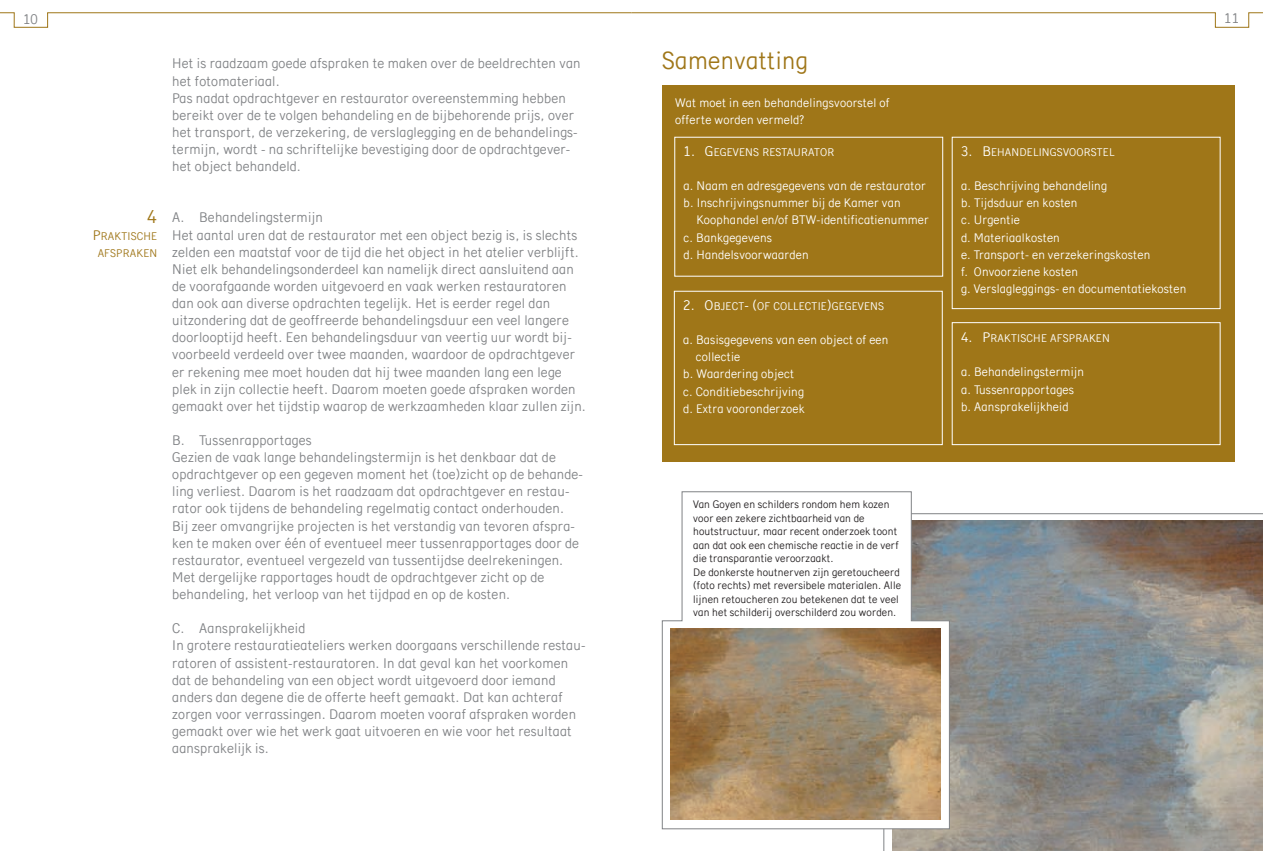
<style>
.page{position:relative;width:1263px;height:851px;background:#fff}
.page>*{position:absolute;margin:0;border:0;box-sizing:border-box;transform-origin:0 0}
.t1{font:24px "OCW Talent";color:#9f7618}
.t2{font:18px "OCW Talent";color:#9f7618}
.t3{font:13.5px/17.1px "OCW Talent";color:#808285}
.t4{font:12px/17.1px "OCW Talent";color:#fff}
.t5{font:10.8px "OCW Talent Regular SC800";color:#fff}
.t6{font:10.8px/17.1px "OCW Talent Regular SC800";color:#9f7618;text-align:center}
.t7{font:10.5px/13.5px "OCW Talent";color:#231f20}
.s1{font-size:13.5px}
</style>
<div class="page">
<img style="left:893px;top:520px;width:370px;height:330px">
<svg style="left:662px;top:491px;width:288px;height:338px"></svg>
<img style="left:670px;top:629px;width:270px;height:190px">
<div style="left:662px;top:86px;width:572px;height:376px;background:#9f7618"></div>
<div style="left:674px;top:291px;width:268px;height:154px;border:1px solid #fff"></div>
<div style="left:952px;top:137px;width:268px;height:172px;border:1px solid #fff"></div>
<div style="left:952px;top:322px;width:268px;height:123px;border:1px solid #fff"></div>
<svg style="left:0;top:12px;width:1263px;height:16px"></svg>
<p class="t3" style="left:23px;top:10px;width:17px">10</p>
<p class="t3" style="left:1224px;top:9px;width:17px">11</p>
<h2 class="t2" style="left:147px;top:205px;width:12px">4</h2>
<p class="t6" style="left:93px;top:227px;width:66px"><span class="s1">P</span> RAKTISCHE<br>AFSPRAKEN</p>
<p class="t3" style="left:172px;top:55px;width:410px">Het is raadzaam goede afspraken te maken over de beeldrechten van het fotomateriaal.<br>Pas nadat opdrachtgever en restaurator overeenstemming hebben bereikt over de te volgen behandeling en de bijbehorende prijs, over het transport, de verzekering, de verslaglegging en de behandelings&shy;termijn, wordt - na schriftelijke bevestiging door de opdrachtgever&shy;het object behandeld.</p>
<p class="t3" style="left:172px;top:209px;width:415px">A. Behandelingstermijn<br>Het aantal uren dat de restaurator met een object bezig is, is slechts zelden een maatstaf voor de tijd die het object in het atelier verblijft.<br>Niet elk behandelingsonderdeel kan namelijk direct aansluitend aan de voorafgaande worden uitgevoerd en vaak werken restauratoren dan ook aan diverse opdrachten tegelijk. Het is eerder regel dan uitzondering dat de geoffreerde behandelingsduur een veel langere doorlooptijd heeft. Een behandelingsduur van veertig uur wordt bij&shy;voorbeeld verdeeld over twee maanden, waardoor de opdrachtgever er rekening mee moet houden dat hij twee maanden lang een lege plek in zijn collectie heeft. Daarom moeten goede afspraken worden gemaakt over het tijdstip waarop de werkzaamheden klaar zullen zijn.</p>
<p class="t3" style="left:172px;top:431px;width:413px">B. Tussenrapportages<br>Gezien de vaak lange behandelingstermijn is het denkbaar dat de opdrachtgever op een gegeven moment het (toe)zicht op de behande&shy;ling verliest. Daarom is het raadzaam dat opdrachtgever en restau&shy;rator ook tijdens de behandeling regelmatig contact onderhouden.<br>Bij zeer omvangrijke projecten is het verstandig van tevoren afspra&shy;ken te maken over één of eventueel meer tussenrapportages door de restaurator, eventueel vergezeld van tussentijdse deelrekeningen.<br>Met dergelijke rapportages houdt de opdrachtgever zicht op de behandeling, het verloop van het tijdpad en op de kosten.</p>
<p class="t3" style="left:172px;top:619px;width:415px">C. Aansprakelijkheid<br>In grotere restauratieateliers werken doorgaans verschillende restau&shy;ratoren of assistent-restauratoren. In dat geval kan het voorkomen dat de behandeling van een object wordt uitgevoerd door iemand anders dan degene die de offerte heeft gemaakt. Dat kan achteraf zorgen voor verrassingen. Daarom moeten vooraf afspraken worden gemaakt over wie het werk gaat uitvoeren en wie voor het resultaat aansprakelijk is.</p>
<h1 class="t1" style="left:662px;top:46px;width:148px">Samenvatting</h1>
<p class="t4" style="left:675px;top:94px;width:216px">Wat moet in een behandelingsvoorstel of offerte worden vermeld?</p>
<p class="t5" style="left:684px;top:145px;width:152px"><span class="s1">1. G</span>EGEVENS RESTAURATOR</p>
<p class="t4" style="left:684px;top:177px;width:244px">a. Naam en adresgegevens van de restaurator b. Inschrijvingsnummer bij de Kamer van</p>
<p class="t4" style="left:684px;top:211px;width:247px;text-indent:13px">Koophandel en/of BTW-identificatienummer c. Bankgegevens<br>d. Handelsvoorwaarden</p>
<p class="t5" style="left:683px;top:299px;width:202px"><span class="s1">2. O</span>BJECT<span class="s1">- (</span>OF COLLECTIE<span class="s1">)</span>GEGEVENS</p>
<p class="t4" style="left:683px;top:331px;width:207px">a. Basisgegevens van een object of een</p>
<p class="t4" style="left:696px;top:348px;width:46px">collectie</p>
<p class="t4" style="left:683px;top:365px;width:113px">b. Waardering object</p>
<p class="t4" style="left:683px;top:382px;width:122px">c. Conditiebeschrijving</p>
<p class="t4" style="left:683px;top:399px;width:123px">d. Extra vooronderzoek</p>
<p class="t5" style="left:961px;top:145px;width:155px"><span class="s1">3. B</span>EHANDELINGSVOORSTEL</p>
<p class="t4" style="left:961px;top:177px;width:227px">a. Beschrijving behandeling<br>b. Tijdsduur en kosten<br>c. Urgentie<br>d. Materiaalkosten<br>e. Transport- en verzekeringskosten<br>f. Onvoorziene kosten<br>g. Verslagleggings- en documentatiekosten</p>
<p class="t5" style="left:961px;top:332px;width:150px"><span class="s1">4. P</span> RAKTISCHE AFSPRAKEN</p>
<p class="t4" style="left:961px;top:363px;width:125px">a. Behandelingstermijn a. Tussenrapportages b. Aansprakelijkheid</p>
<p class="t7" style="left:693px;top:497px;width:210px">Van Goyen en schilders rondom hem kozen voor een zekere zichtbaarheid van de houtstructuur, maar recent onderzoek toont aan dat ook een chemische reactie in de verf die transparantie veroorzaakt.<br>De donkerste houtnerven zijn geretoucheerd (foto rechts) met reversibele materialen. Alle lijnen retoucheren zou betekenen dat te veel van het schilderij overschilderd zou worden.</p>
</div>
